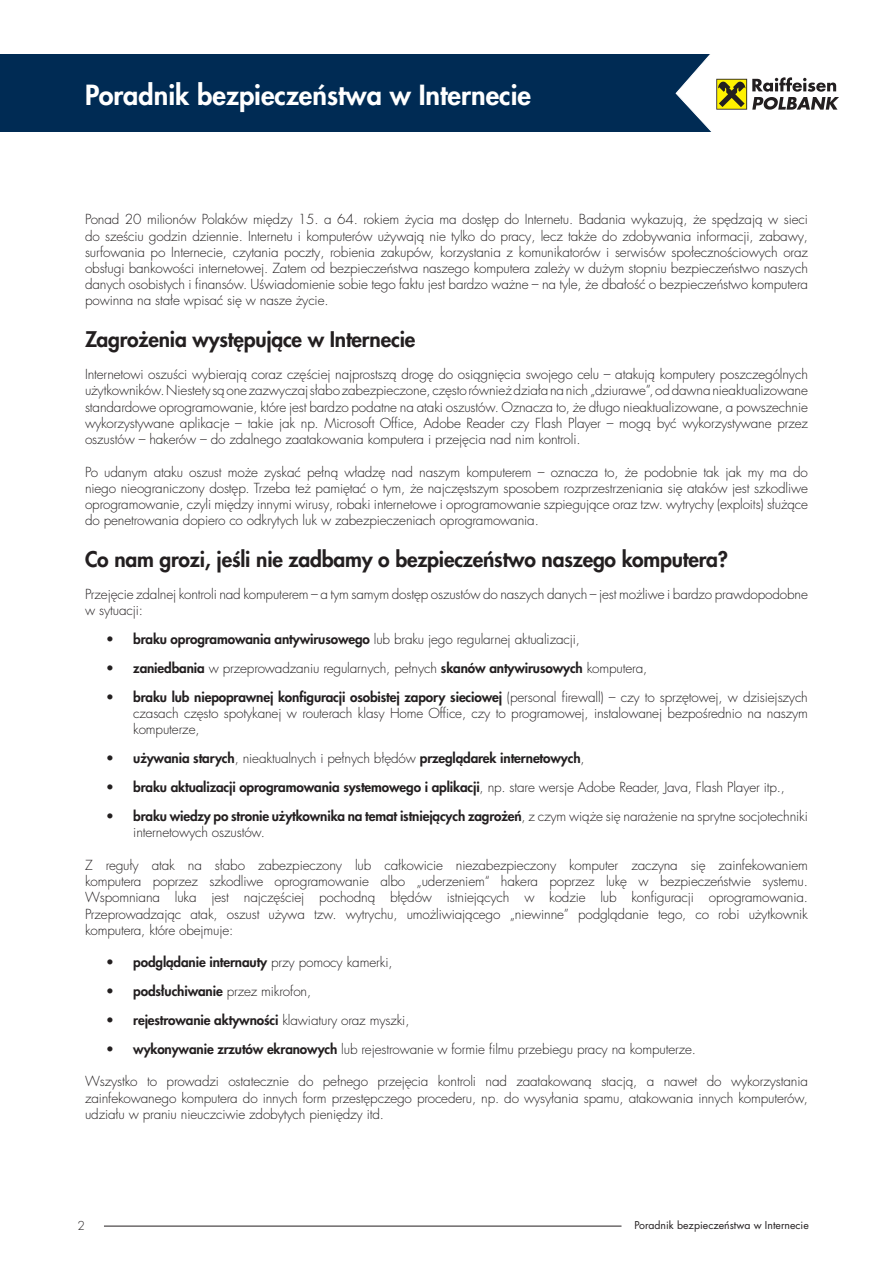
<style>
.page{position:relative;width:893px;height:1263px;background:#fff}
.page>*{position:absolute;margin:0;border:0;box-sizing:border-box;transform-origin:0 0}
.t1{font:800 27px "Futura LT Pro";color:#fff}
.t2{font:800 21px "Futura LT Pro";letter-spacing:-.01em;color:#231f20}
.t3{font:300 13.5px/16.2px "Futura LT Pro";letter-spacing:-.01em;color:#231f20;text-align:justify}
.t4{font:800 13.5px "Futura LT Pro";letter-spacing:-.01em;color:#231f20}
.t5{font:300 12px "Futura LT Pro";color:#231f20}
.t6{font:10.5px "Futura LT Pro";color:#231f20}
.s1{font-weight:800}
.s2{font-weight:300}
</style>
<div class="page">
<hr style="left:104px;top:1226px;width:517px;height:1px;background:#231f20">
<div style="left:0;top:55px;width:893px;height:77px;background:#002b54"></div>
<svg style="left:676px;top:54px;width:217px;height:78px"></svg>
<svg style="left:716px;top:79px;width:31px;height:31px"></svg>
<div style="left:717px;top:80px;width:29px;height:29px;background:#fff200"></div>
<svg style="left:718px;top:81px;width:27px;height:26px"></svg>
<svg style="left:752px;top:77px;width:87px;height:33px"></svg>
<h1 class="t1" style="left:85px;top:74px;width:447px">Poradnik bezpieczeństwa w Internecie</h1>
<p class="t3" style="left:85px;top:212px;width:724px">Ponad 20 milionów Polaków między 15. a 64. rokiem życia ma dostęp do Internetu. Badania wykazują, że spędzają w sieci do sześciu godzin dziennie. Internetu i komputerów używają nie tylko do pracy, lecz także do zdobywania informacji, zabawy, surfowania po Internecie, czytania poczty, robienia zakupów, korzystania z komunikatorów i serwisów społecznościowych oraz obsługi bankowości internetowej. Zatem od bezpieczeństwa naszego komputera zależy w dużym stopniu bezpieczeństwo naszych danych osobistych i finansów. Uświadomienie sobie tego faktu jest bardzo ważne – na tyle, że dbałość o bezpieczeństwo komputera powinna na stałe wpisać się w nasze życie.</p>
<h2 class="t2" style="left:85px;top:323px;width:332px">Zagrożenia występujące w Internecie</h2>
<p class="t3" style="left:85px;top:366px;width:724px">Internetowi oszuści wybierają coraz częściej najprostszą drogę do osiągnięcia swojego celu – atakują komputery poszczególnych użytkowników. Niestety są one zazwyczaj słabo zabezpieczone, często również działa na nich „dziurawe”, od dawna nieaktualizowane standardowe oprogramowanie, które jest bardzo podatne na ataki oszustów. Oznacza to, że długo nieaktualizowane, a powszechnie wykorzystywane aplikacje – takie jak np. Microsoft Office, Adobe Reader czy Flash Player – mogą być wykorzystywane przez oszustów – hakerów – do zdalnego zaatakowania komputera i przejęcia nad nim kontroli.</p>
<p class="t3" style="left:85px;top:464px;width:724px">Po udanym ataku oszust może zyskać pełną władzę nad naszym komputerem – oznacza to, że podobnie tak jak my ma do niego nieograniczony dostęp. Trzeba też pamiętać o tym, że najczęstszym sposobem rozprzestrzeniania się ataków jest szkodliwe oprogramowanie, czyli między innymi wirusy, robaki internetowe i oprogramowanie szpiegujące oraz tzw. wytrychy (exploits) służące do penetrowania dopiero co odkrytych luk w zabezpieczeniach oprogramowania.</p>
<h2 class="t2" style="left:85px;top:543px;width:644px">Co nam grozi, jeśli nie zadbamy o bezpieczeństwo naszego komputera?</h2>
<p class="t3" style="left:85px;top:586px;width:724px">Przejęcie zdalnej kontroli nad komputerem – a tym samym dostęp oszustów do naszych danych – jest możliwe i bardzo prawdopodobne w sytuacji:</p>
<p class="t3" style="left:106px;top:631px;width:475px"><span class="s1">• braku oprogramowania antywirusowego</span> lub braku jego regularnej aktualizacji,</p>
<p class="t3" style="left:106px;top:660px;width:542px"><span class="s1">• zaniedbania</span> w przeprowadzaniu regularnych, pełnych <span class="s1">skanów antywirusowych</span> komputera,</p>
<p class="t3" style="left:133px;top:689px;width:676px;text-indent:-27px"><span class="s1">• braku lub niepoprawnej konfiguracji osobistej zapory sieciowej</span> (personal firewall) – czy to sprzętowej, w dzisiejszych czasach często spotykanej w routerach klasy Home Office, czy to programowej, instalowanej bezpośrednio na naszym komputerze,</p>
<p class="t4" style="left:106px;top:748px;width:480px">• używania starych<span class="s2">, nieaktualnych i pełnych błędów</span> przeglądarek internetowych<span class="s2">,</span></p>
<p class="t4" style="left:106px;top:777px;width:680px">• braku aktualizacji oprogramowania systemowego i aplikacji<span class="s2">, np. stare wersje Adobe Reader, Java, Flash Player itp.,</span></p>
<p class="t3" style="left:133px;top:808px;width:676px;text-indent:-27px"><span class="s1">• braku wiedzy po stronie użytkownika na temat istniejących zagrożeń</span>, z czym wiąże się narażenie na sprytne socjotechniki internetowych oszustów.</p>
<p class="t3" style="left:85px;top:857px;width:724px">Z reguły atak na słabo zabezpieczony lub całkowicie niezabezpieczony komputer zaczyna się zainfekowaniem komputera poprzez szkodliwe oprogramowanie albo „uderzeniem“ hakera poprzez lukę w bezpieczeństwie systemu.<br>Wspomniana luka jest najczęściej pochodną błędów istniejących w kodzie lub konfiguracji oprogramowania.<br>Przeprowadzając atak, oszust używa tzw. wytrychu, umożliwiającego „niewinne” podglądanie tego, co robi użytkownik komputera, które obejmuje:</p>
<p class="t4" style="left:106px;top:952px;width:288px">• podglądanie internauty <span class="s2">przy pomocy kamerki,</span></p>
<p class="t4" style="left:106px;top:981px;width:206px">• podsłuchiwanie <span class="s2">przez mikrofon,</span></p>
<p class="t4" style="left:106px;top:1010px;width:305px">• rejestrowanie aktywności <span class="s2">klawiatury oraz myszki,</span></p>
<p class="t3" style="left:106px;top:1041px;width:591px"><span class="s1">• wykonywanie zrzutów ekranowych</span> lub rejestrowanie w formie filmu przebiegu pracy na komputerze.</p>
<p class="t3" style="left:85px;top:1073px;width:724px">Wszystko to prowadzi ostatecznie do pełnego przejęcia kontroli nad zaatakowaną stacją, a nawet do wykorzystania zainfekowanego komputera do innych form przestępczego procederu, np. do wysyłania spamu, atakowania innych komputerów, udziału w praniu nieuczciwie zdobytych pieniędzy itd.</p>
<p class="t5" style="left:78px;top:1217px;width:9px">2</p>
<p class="t6" style="left:634px;top:1218px;width:176px">Poradnik bezpieczeństwa w Internecie</p>
</div>
